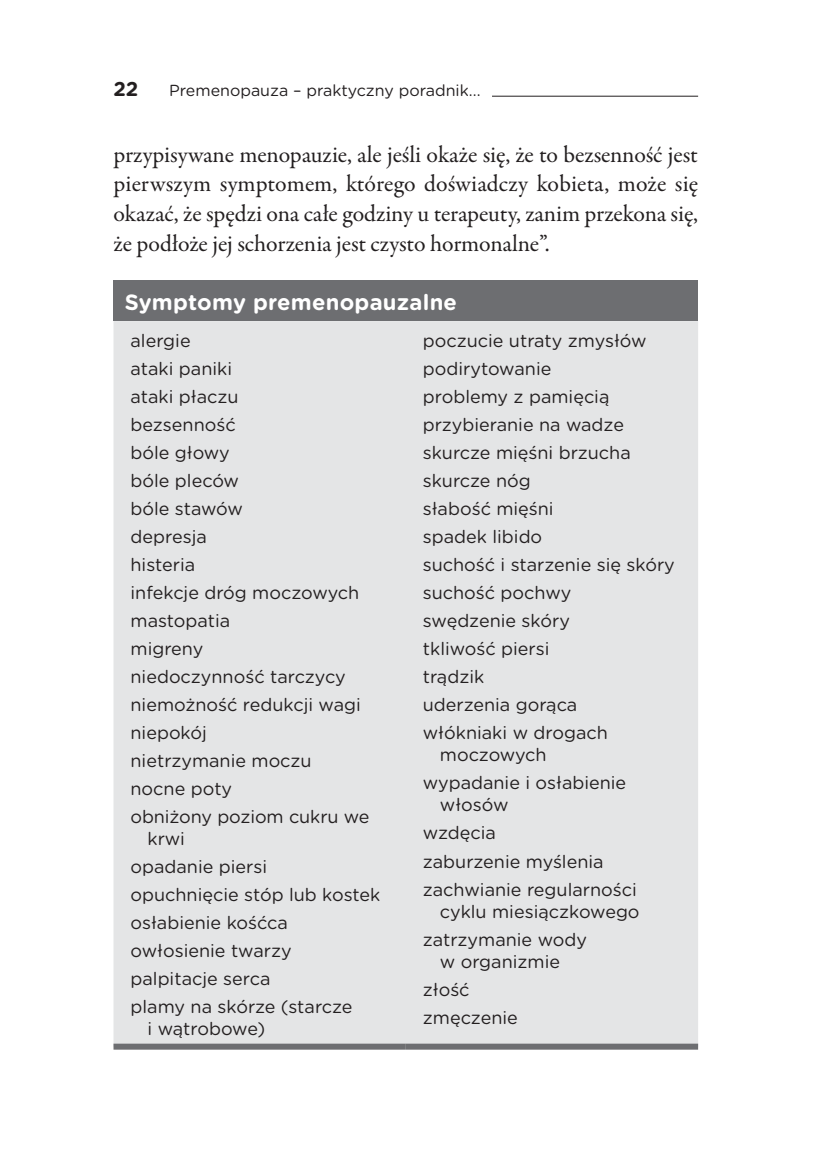
<style>
.page{position:relative;width:823px;height:1163px;background:#fff}
.page>*{position:absolute;margin:0;border:0;box-sizing:border-box;transform-origin:0 0}
.t1{font:23.8px/29.8px "Garamond Premr Pro";letter-spacing:-.005em;color:#231f20;text-align:justify}
.t2{font:700 22px "Gotham Rounded";letter-spacing:.01em;color:#fff}
.t3{font:700 20px "Gotham Rounded";color:#231f20}
.t4{font:18px/28px "Gotham Rounded";color:#231f20}
.t5{font:16px "Gotham Rounded";color:#231f20}
</style>
<div class="page">
<hr style="left:169px;top:96px;width:528px;height:1px;background:#231f20">
<div style="left:158px;top:79px;width:333px;height:24px;background:#fff"></div>
<div style="left:113px;top:281px;width:584px;height:40px;background:#6d6e71"></div>
<div style="left:113px;top:321px;width:584px;height:722px;background:#e4e5e6"></div>
<div style="left:113px;top:1043px;width:292px;height:6px;background:#6d6e71"></div>
<div style="left:405px;top:1043px;width:292px;height:6px;background:#6d6e71"></div>
<p class="t3" style="left:113px;top:75px;width:26px">22</p>
<p class="t5" style="left:169px;top:80px;width:313px">Premenopauza – praktyczny poradnik...</p>
<p class="t1" style="left:113px;top:140px;width:586px">przypisywane menopauzie, ale jeśli okaże się, że to bezsenność jest pierwszym symptomem, którego doświadczy kobieta, może się okazać, że spędzi ona całe godziny u terapeuty, zanim przekona się, że podłoże jej schorzenia jest czysto hormonalne”.</p>
<p class="t2" style="left:125px;top:286px;width:333px">Symptomy premenopauzalne</p>
<p class="t4" style="left:130px;top:325px;width:240px">alergie<br>ataki paniki<br>ataki płaczu<br>bezsenność<br>bóle głowy<br>bóle pleców<br>bóle stawów<br>depresja<br>histeria<br>infekcje dróg moczowych mastopatia<br>migreny<br>niedoczynność tarczycy niemożność redukcji wagi niepokój<br>nietrzymanie moczu nocne poty<br>obniżony poziom cukru we</p>
<p class="t4" style="left:130px;top:824px;width:251px;text-indent:17px">krwi<br>opadanie piersi<br>opuchnięcie stóp lub kostek osłabienie kośćca owłosienie twarzy palpitacje serca<br>plamy na skórze (starcze</p>
<p class="t4" style="left:147px;top:1014px;width:119px">i wątrobowe)</p>
<p class="t4" style="left:422px;top:326px;width:253px">poczucie utraty zmysłów podirytowanie<br>problemy z pamięcią przybieranie na wadze skurcze mięśni brzucha skurcze nóg<br>słabość mięśni<br>spadek libido<br>suchość i starzenie się skóry suchość pochwy<br>swędzenie skóry<br>tkliwość piersi<br>trądzik<br>uderzenia gorąca<br>włókniaki w drogach</p>
<p class="t4" style="left:422px;top:740px;width:205px;text-indent:17px">moczowych wypadanie i osłabienie</p>
<p class="t4" style="left:422px;top:790px;width:215px;text-indent:17px">włosów<br>wzdęcia<br>zaburzenie myślenia zachwianie regularności</p>
<p class="t4" style="left:422px;top:896px;width:218px;text-indent:17px">cyklu miesiączkowego zatrzymanie wody</p>
<p class="t4" style="left:422px;top:946px;width:139px;text-indent:17px">w organizmie złość zmęczenie</p>
</div>
